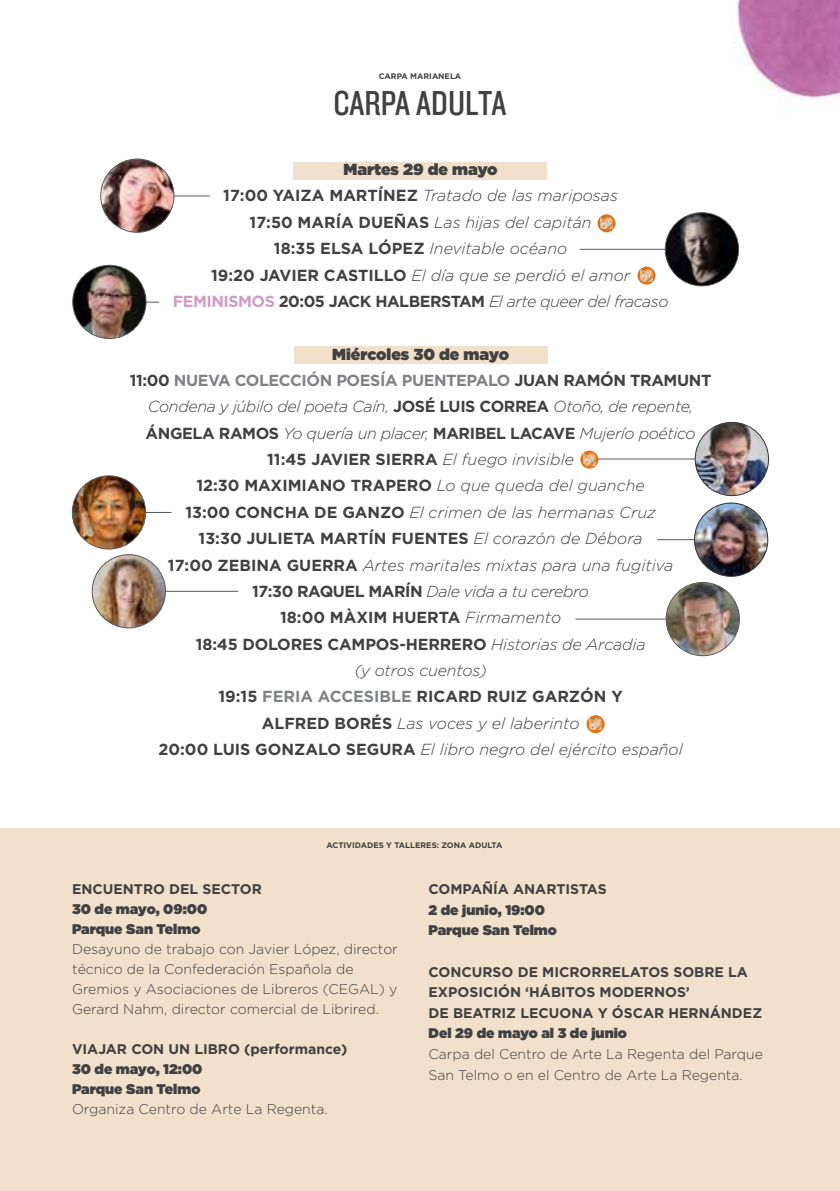
<style>
.page{position:relative;width:840px;height:1191px;background:#fff}
.page>*{position:absolute;margin:0;border:0;box-sizing:border-box;transform-origin:0 0}
.t1{font:36px "Knockout HTF29 Junior Liteweight";color:#414042}
.t2{font:italic 300 16px/26.4px "Gotham HTF";color:#414042;text-align:center}
.t3{font:300 14px/20px "Gotham HTF";color:#414042}
.t4{font:700 14px/20.6px "Gotham HTF";color:#414042}
.t5{font:900 14px/20px "Gotham HTF";color:#414042}
.t6{font:700 8px "Gotham HTF";color:#414042}
.s1{font-weight:900;font-style:normal}
.s2{font-weight:700;font-style:normal}
.s3{font-weight:700;font-style:normal;color:#d19cc6}
.s4{font-weight:700;font-style:normal;color:#808285}
</style>
<div class="page">
<div style="left:293px;top:346px;width:254px;height:17px;background:#f1e0cb"></div>
<div style="left:293px;top:162px;width:253px;height:17px;background:#f1e0cb"></div>
<div style="left:0;top:828px;width:839px;height:363px;background:#f1e0cb"></div>
<hr style="left:168px;top:195px;width:41px;height:1px;background:#58595b">
<img style="left:101px;top:159px;width:73px;height:73px;border-radius:37px">
<div style="left:100px;top:159px;width:74px;height:73px;border:1px solid #58595b;border-radius:50%"></div>
<hr style="left:79px;top:302px;width:80px;height:1px;background:#58595b">
<img style="left:73px;top:265px;width:73px;height:73px;border-radius:37px">
<div style="left:72px;top:265px;width:74px;height:74px;border:1px solid #58595b;border-radius:50%"></div>
<hr style="left:579px;top:249px;width:134px;height:1px;background:#58595b">
<img style="left:665px;top:213px;width:73px;height:73px;border-radius:37px">
<div style="left:664px;top:212px;width:74px;height:74px;border:1px solid #58595b;border-radius:50%"></div>
<hr style="left:596px;top:458px;width:105px;height:1px;background:#58595b">
<img style="left:694px;top:422px;width:74px;height:73px;border-radius:37px">
<div style="left:694px;top:422px;width:74px;height:74px;border:1px solid #333;border-radius:50%"></div>
<hr style="left:656px;top:539px;width:62px;height:1px;background:#58595b">
<img style="left:694px;top:503px;width:73px;height:73px;border-radius:37px">
<div style="left:693px;top:503px;width:74px;height:73px;border:1px solid #333;border-radius:50%"></div>
<hr style="left:149px;top:591px;width:89px;height:1px;background:#58595b">
<img style="left:92px;top:554px;width:73px;height:74px;border-radius:37px">
<div style="left:92px;top:554px;width:74px;height:74px;border:1px solid #58595b;border-radius:50%"></div>
<hr style="left:129px;top:512px;width:42px;height:1px;background:#58595b">
<img style="left:72px;top:476px;width:73px;height:73px;border-radius:37px">
<div style="left:72px;top:475px;width:74px;height:74px;border:1px solid #58595b;border-radius:50%"></div>
<hr style="left:575px;top:618px;width:140px;height:1px;background:#58595b">
<img style="left:665px;top:582px;width:74px;height:73px;border-radius:37px">
<div style="left:665px;top:582px;width:74px;height:74px;border:1px solid #58595b;border-radius:50%"></div>
<img style="left:736px;top:0;width:103px;height:99px">
<svg style="left:597px;top:214px;width:18px;height:18px"></svg>
<svg style="left:600px;top:218px;width:12px;height:11px"></svg>
<svg style="left:637px;top:266px;width:18px;height:18px"></svg>
<svg style="left:640px;top:270px;width:11px;height:11px"></svg>
<svg style="left:580px;top:450px;width:18px;height:18px"></svg>
<svg style="left:583px;top:454px;width:11px;height:11px"></svg>
<svg style="left:586px;top:715px;width:18px;height:18px"></svg>
<svg style="left:589px;top:718px;width:12px;height:12px"></svg>
<p class="t6" style="left:378px;top:71px;width:84px">CARPA MARIANELA</p>
<h1 class="t1" style="left:333px;top:84px;width:174px">CARPA ADULTA</h1>
<p class="t2" style="left:173px;top:156px;width:497px"><span class="s1">Martes 29 de mayo<br></span><span class="s2">17:00 YAIZA MARTÍNEZ</span> Tratado de las mariposas<br><span class="s2">17:50 MARÍA DUEÑAS</span> Las hijas del capitán<br><span class="s2">18:35 ELSA LÓPEZ</span> Inevitable océano<br><span class="s2">19:20 JAVIER CASTILLO</span> El día que se perdió el amor <span class="s3">FEMINISMOS</span> <span class="s2">20:05 JACK HALBERSTAM</span> El arte queer del fracaso</p>
<p class="t2" style="left:130px;top:341px;width:582px"><span class="s1">Miércoles 30 de mayo<br></span><span class="s2">11:00</span> <span class="s4">NUEVA COLECCIÓN POESÍA PUENTEPALO</span> <span class="s2">JUAN RAMÓN TRAMUNT </span>Condena y júbilo del poeta Caín, <span class="s2">JOSÉ LUIS CORREA</span> Otoño, de repente, <span class="s2">ÁNGELA RAMOS</span> Yo quería un placer, <span class="s2">MARIBEL LACAVE</span> Mujerío poético <span class="s2">11:45 JAVIER SIERRA</span> El fuego invisible<br><span class="s2">12:30 MAXIMIANO TRAPERO</span> Lo que queda del guanche<br><span class="s2">13:00 CONCHA DE GANZO</span> El crimen de las hermanas Cruz<br><span class="s2">13:30 JULIETA MARTÍN FUENTES</span> El corazón de Débora<br><span class="s2">17:00 ZEBINA GUERRA</span> Artes maritales mixtas para una fugitiva<br><span class="s2">17:30 RAQUEL MARÍN</span> Dale vida a tu cerebro<br><span class="s2">18:00 MÀXIM HUERTA</span> Firmamento<br><span class="s2">18:45 DOLORES CAMPOS-HERRERO</span> Historias de Arcadia<br>(y otros cuentos)<br><span class="s2">19:15</span> <span class="s4">FERIA ACCESIBLE</span> <span class="s2">RICARD RUIZ GARZÓN Y<br>ALFRED BORÉS</span> Las voces y el laberinto<br><span class="s2">20:00 LUIS GONZALO SEGURA</span> El libro negro del ejército español</p>
<p class="t6" style="left:326px;top:840px;width:177px">ACTIVIDADES Y TALLERES: ZONA ADULTA</p>
<p class="t4" style="left:72px;top:878px;width:191px">ENCUENTRO DEL SECTOR</p>
<p class="t5" style="left:72px;top:898px;width:137px">30 de mayo, 09:00<br>Parque San Telmo</p>
<p class="t3" style="left:72px;top:938px;width:327px">Desayuno de trabajo con Javier López, director técnico de la Confederación Española de Gremios y Asociaciones de Libreros (CEGAL) y Gerard Nahm, director comercial de Librired.</p>
<p class="t4" style="left:72px;top:1038px;width:276px">VIAJAR CON UN LIBRO (performance)</p>
<p class="t5" style="left:72px;top:1058px;width:132px">30 de mayo, 12:00<br>Parque San Telmo</p>
<p class="t3" style="left:72px;top:1099px;width:257px">Organiza Centro de Arte La Regenta.</p>
<p class="t4" style="left:428px;top:878px;width:180px">COMPAÑÍA ANARTISTAS</p>
<p class="t5" style="left:428px;top:899px;width:130px;line-height:20.6px">2 de junio, 19:00<br>Parque San Telmo</p>
<p class="t4" style="left:428px;top:961px;width:335px">CONCURSO DE MICRORRELATOS SOBRE LA<br>EXPOSICIÓN ‘HÁBITOS MODERNOS’<br>DE BEATRIZ LECUONA Y ÓSCAR HERNÁNDEZ</p>
<p class="t5" style="left:428px;top:1023px;width:200px">Del 29 de mayo al 3 de junio</p>
<p class="t3" style="left:428px;top:1043px;width:336px;line-height:20.6px">Carpa del Centro de Arte La Regenta del Parque<br>San Telmo o en el Centro de Arte La Regenta.</p>
</div>
